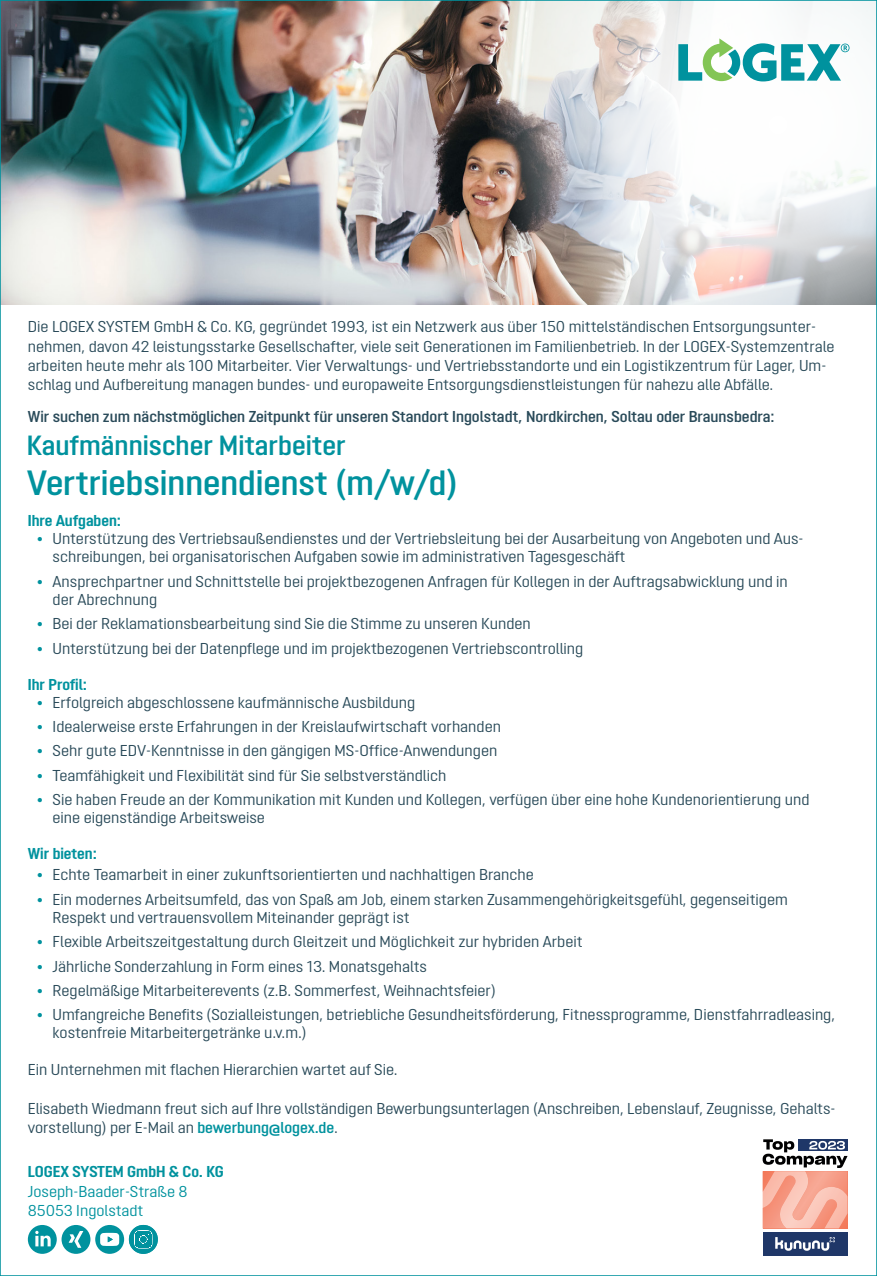
<style>
.page{position:relative;width:877px;height:1276px;background:#fff}
.page>*{position:absolute;margin:0;border:0;box-sizing:border-box;transform-origin:0 0}
.t1{font:600 35.1px "Opinion Pro";color:#00929e}
.t2{font:600 27.68px "Opinion Pro";color:#00929e}
.t3{font:15.75px/18px "Opinion Pro";color:#294a59}
.t4{font:600 15.75px "Opinion Pro";color:#294a59}
.t5{font:700 15.75px "Opinion Pro";color:#00929e}
.t6{font:15.75px/19.1px "Opinion Pro";color:#00929e}
.s1{color:#00929e}
.s2{font-weight:600;color:#00929e}
</style>
<div class="page">
<img style="left:2px;top:2px;width:485px;height:303px">
<svg style="left:487px;top:2px;width:387px;height:303px"></svg>
<svg style="left:28px;top:1225px;width:130px;height:28px"></svg>
<svg style="left:678px;top:38px;width:171px;height:43px"></svg>
<div style="left:762px;top:1232px;width:85px;height:23px;background:#1f3768"></div>
<svg style="left:775px;top:1237px;width:59px;height:13px"></svg>
<img style="left:762px;top:1171px;width:85px;height:57px">
<svg style="left:762px;top:1139px;width:85px;height:29px"></svg>
<p class="t3" style="left:28px;top:317px;width:808px;line-height:19.1px">Die LOGEX SYSTEM GmbH &amp; Co. KG, gegründet 1993, ist ein Netzwerk aus über 150 mittelständischen Entsorgungsunter&shy;nehmen, davon 42 leistungsstarke Gesellschafter, viele seit Generationen im Familienbetrieb. In der LOGEX-Systemzentrale arbeiten heute mehr als 100 Mitarbeiter. Vier Verwaltungs- und Vertriebsstandorte und ein Logistikzentrum für Lager, Um&shy;schlag und Aufbereitung managen bundes- und europaweite Entsorgungsdienstleistungen für nahezu alle Abfälle.</p>
<p class="t4" style="left:28px;top:407px;width:748px">Wir suchen zum nächstmöglichen Zeitpunkt für unseren Standort Ingolstadt, Nordkirchen, Soltau oder Braunsbedra:</p>
<h2 class="t2" style="left:27px;top:429px;width:320px">Kaufmännischer Mitarbeiter</h2>
<h1 class="t1" style="left:27px;top:463px;width:432px">Vertriebsinnendienst (m/w/d)</h1>
<p class="t5" style="left:28px;top:511px;width:95px">Ihre Aufgaben:</p>
<p class="t3" style="left:53px;top:530px;width:752px;text-indent:-16px"><span class="s1">•</span> Unterstützung des Vertriebsaußendienstes und der Vertriebsleitung bei der Ausarbeitung von Angeboten und Aus&shy;schreibungen, bei organisatorischen Aufgaben sowie im administrativen Tagesgeschäft</p>
<p class="t3" style="left:53px;top:572px;width:736px;text-indent:-16px"><span class="s1">•</span> Ansprechpartner und Schnittstelle bei projektbezogenen Anfragen für Kollegen in der Auftragsabwicklung und in der Abrechnung</p>
<p class="t3" style="left:37px;top:614px;width:495px"><span class="s1">•</span> Bei der Reklamationsbearbeitung sind Sie die Stimme zu unseren Kunden</p>
<p class="t3" style="left:37px;top:639px;width:547px"><span class="s1">•</span> Unterstützung bei der Datenpflege und im projektbezogenen Vertriebscontrolling</p>
<p class="t5" style="left:28px;top:675px;width:61px">Ihr Profil:</p>
<p class="t3" style="left:37px;top:693px;width:380px"><span class="s1">•</span> Erfolgreich abgeschlossene kaufmännische Ausbildung</p>
<p class="t3" style="left:37px;top:717px;width:465px"><span class="s1">•</span> Idealerweise erste Erfahrungen in der Kreislaufwirtschaft vorhanden</p>
<p class="t3" style="left:37px;top:742px;width:462px"><span class="s1">•</span> Sehr gute EDV-Kenntnisse in den gängigen MS-Office-Anwendungen</p>
<p class="t3" style="left:37px;top:766px;width:411px"><span class="s1">•</span> Teamfähigkeit und Flexibilität sind für Sie selbstverständlich</p>
<p class="t3" style="left:53px;top:790px;width:758px;text-indent:-16px"><span class="s1">•</span> Sie haben Freude an der Kommunikation mit Kunden und Kollegen, verfügen über eine hohe Kundenorientierung und eine eigenständige Arbeitsweise</p>
<p class="t5" style="left:28px;top:844px;width:71px">Wir bieten:</p>
<p class="t3" style="left:37px;top:865px;width:498px"><span class="s1">•</span> Echte Teamarbeit in einer zukunftsorientierten und nachhaltigen Branche</p>
<p class="t3" style="left:53px;top:890px;width:736px;text-indent:-16px"><span class="s1">•</span> Ein modernes Arbeitsumfeld, das von Spaß am Job, einem starken Zusammengehörigkeitsgefühl, gegenseitigem<br>Respekt und vertrauensvollem Miteinander geprägt ist</p>
<p class="t3" style="left:37px;top:932px;width:547px"><span class="s1">•</span> Flexible Arbeitszeitgestaltung durch Gleitzeit und Möglichkeit zur hybriden Arbeit</p>
<p class="t3" style="left:37px;top:957px;width:391px"><span class="s1">•</span> Jährliche Sonderzahlung in Form eines 13. Monatsgehalts</p>
<p class="t3" style="left:37px;top:981px;width:460px"><span class="s1">•</span> Regelmäßige Mitarbeiterevents (z.B. Sommerfest, Weihnachtsfeier)</p>
<p class="t3" style="left:53px;top:1005px;width:784px;text-indent:-16px"><span class="s1">•</span> Umfangreiche Benefits (Sozialleistungen, betriebliche Gesundheitsförderung, Fitnessprogramme, Dienstfahrradleasing, kostenfreie Mitarbeitergetränke u.v.m.)</p>
<p class="t3" style="left:28px;top:1060px;width:371px">Ein Unternehmen mit flachen Hierarchien wartet auf Sie.</p>
<p class="t3" style="left:28px;top:1098px;width:809px;line-height:19.1px">Elisabeth Wiedmann freut sich auf Ihre vollständigen Bewerbungsunterlagen (Anschreiben, Lebenslauf, Zeugnisse, Gehalts&shy;vorstellung) per E-Mail an <span class="s2">bewerbung@logex.de</span>.</p>
<p class="t5" style="left:28px;top:1162px;width:197px">LOGEX SYSTEM GmbH &amp; Co. KG</p>
<p class="t6" style="left:28px;top:1181px;width:161px">Joseph-Baader-Straße 8<br>85053 Ingolstadt</p>
</div>
